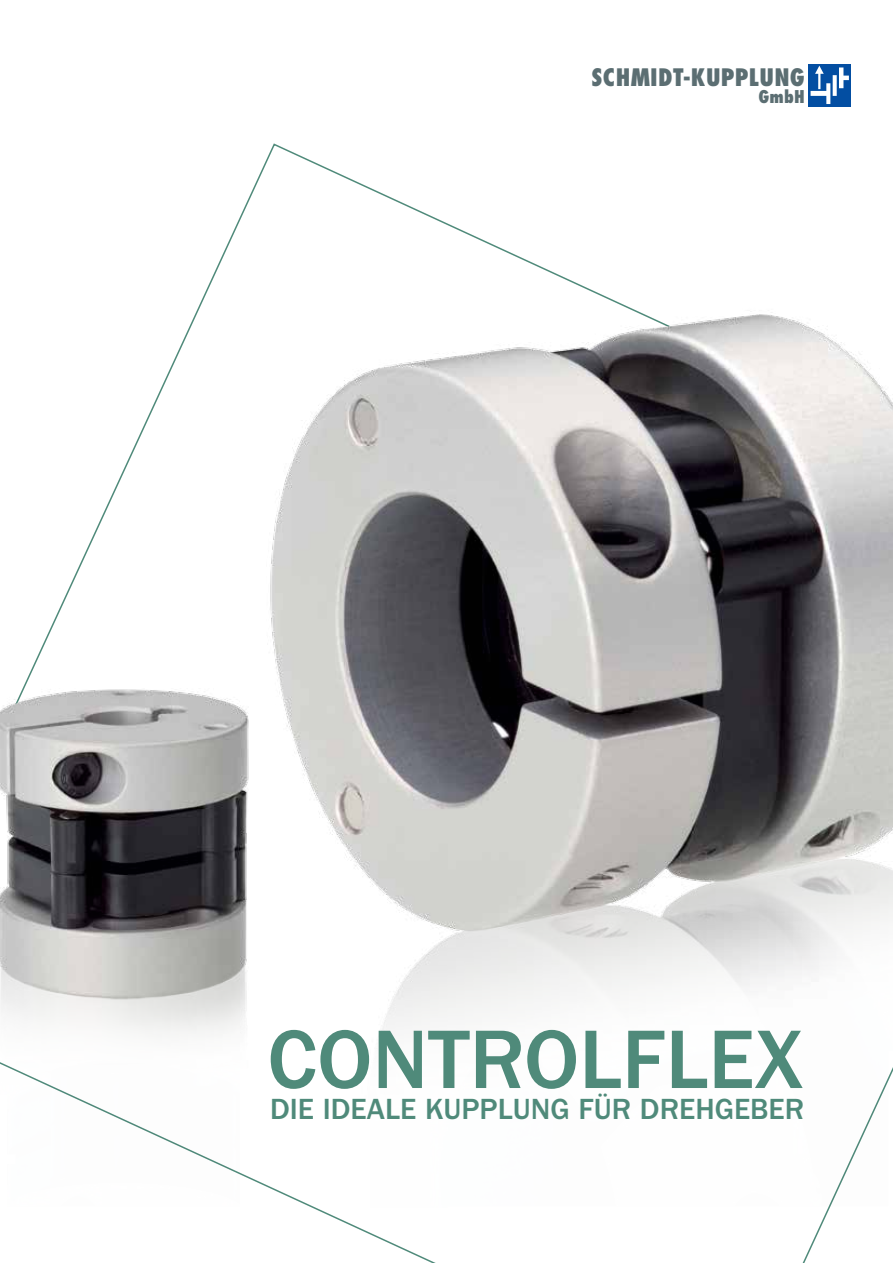
<style>
.page{position:relative;width:893px;height:1263px;background:#fff}
.page>*{position:absolute;margin:0;border:0;box-sizing:border-box;transform-origin:0 0}
.t1{font:500 85.8px "Franklin Gothic LT Pro";color:#4f8a7a}
.t2{font:500 30.15px "Franklin Gothic LT Pro";color:#4f8a7a}
.t3{font:800 condensed 23.4px "Futura";letter-spacing:.01em;color:#5b6e72}
.t4{font:800 condensed 17.1px "Futura";color:#5b6e72}
</style>
<div class="page">
<div style="left:809px;top:64px;width:42px;height:42px;background:#034ea2"></div>
<svg style="left:811px;top:66px;width:19px;height:38px"></svg>
<svg style="left:833px;top:75px;width:4px;height:21px"></svg>
<svg style="left:839px;top:67px;width:10px;height:21px"></svg>
<img style="left:0;top:275px;width:893px;height:932px">
<p class="t3" style="left:592px;top:62px;width:215px">SCHMIDT-KUPPLUNG</p>
<p class="t4" style="left:758px;top:86px;width:48px">GmbH</p>
<h1 class="t1" style="left:267px;top:1011px;width:537px">CONTROLFLEX</h1>
<p class="t2" style="left:270px;top:1092px;width:536px">DIE IDEALE KUPPLUNG FÜR DREHGEBER</p>
</div>
